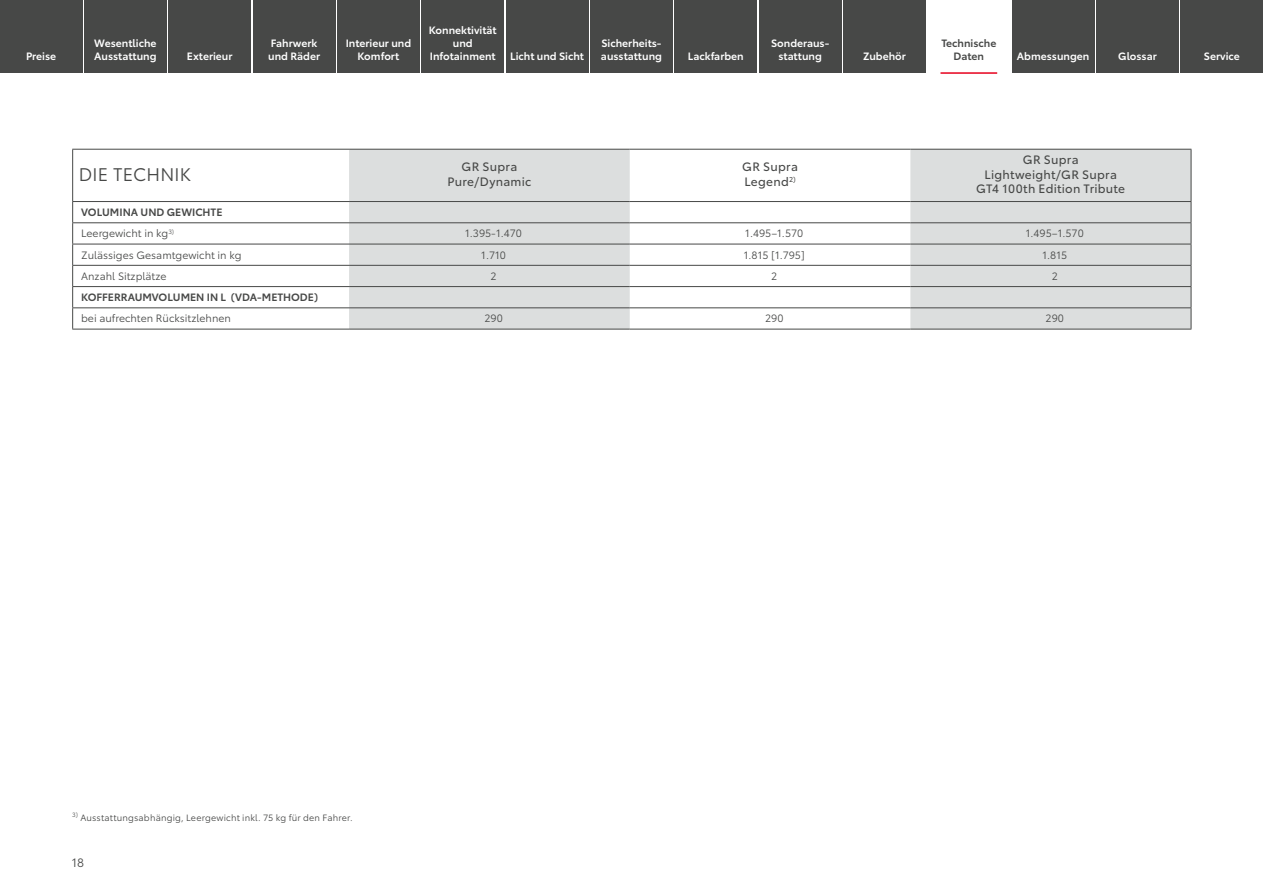
<style>
.page{position:relative;width:1263px;height:893px;background:#fff}
.page>*{position:absolute;margin:0;border:0;box-sizing:border-box;transform-origin:0 0}
._1_Kopfzeile_Links{font:18px "Toyota Type";letter-spacing:.01em;color:#474847}
._1_Kopfzeile_mittig_b{font:12px/14.4px "Toyota Type";letter-spacing:.02em;color:#474847;text-align:center}
.t1{font:12px "Toyota Type";color:#474847}
.t2{font:600 10.5px/12.6px "Toyota Type";color:#fff}
._1_Inhalt_GREP{font:10.5px "Toyota Type";color:#474847}
._1_Inhalt_mittig_PREIS{font:10.5px "Toyota Type";color:#474847}
._1_Inhalt_Versal_links_b{font:600 10.5px "Toyota Type";color:#474847}
._1_Verlinkung_aktuell{font:600 10.5px/12.6px "Toyota Type";color:#474847;text-align:center}
._1_Fußzeilen{font:9px "Toyota Type";letter-spacing:.015em;color:#474847}
</style>
<div class="page">
<svg style="left:349px;top:150px;width:842px;height:179px;fill:#dcdede"></svg>
<hr style="left:72px;top:149px;width:277px;height:1px;background:#474847">
<hr style="left:72px;top:150px;width:1px;height:51px;background:#474847">
<hr style="left:349px;top:149px;width:281px;height:1px;background:#474847">
<hr style="left:630px;top:149px;width:280px;height:1px;background:#474847">
<hr style="left:910px;top:149px;width:281px;height:1px;background:#474847">
<hr style="left:1191px;top:150px;width:1px;height:51px;background:#474847">
<hr style="left:72px;top:201px;width:277px;height:1px;background:#474847">
<hr style="left:349px;top:201px;width:281px;height:1px;background:#474847">
<hr style="left:630px;top:201px;width:280px;height:1px;background:#474847">
<hr style="left:910px;top:201px;width:281px;height:1px;background:#474847">
<hr style="left:72px;top:222px;width:277px;height:1px;background:#474847">
<hr style="left:349px;top:222px;width:281px;height:1px;background:#474847">
<hr style="left:630px;top:222px;width:280px;height:1px;background:#474847">
<hr style="left:910px;top:222px;width:281px;height:1px;background:#474847">
<hr style="left:72px;top:244px;width:277px;height:1px;background:#474847">
<hr style="left:349px;top:244px;width:281px;height:1px;background:#474847">
<hr style="left:630px;top:244px;width:280px;height:1px;background:#474847">
<hr style="left:910px;top:244px;width:281px;height:1px;background:#474847">
<hr style="left:72px;top:265px;width:277px;height:1px;background:#474847">
<hr style="left:349px;top:265px;width:281px;height:1px;background:#474847">
<hr style="left:630px;top:265px;width:280px;height:1px;background:#474847">
<hr style="left:910px;top:265px;width:281px;height:1px;background:#474847">
<hr style="left:72px;top:286px;width:277px;height:1px;background:#474847">
<hr style="left:349px;top:286px;width:281px;height:1px;background:#474847">
<hr style="left:630px;top:286px;width:280px;height:1px;background:#474847">
<hr style="left:910px;top:286px;width:281px;height:1px;background:#474847">
<hr style="left:72px;top:307px;width:277px;height:1px;background:#474847">
<svg style="left:72px;top:202px;width:1px;height:127px"></svg>
<hr style="left:349px;top:307px;width:281px;height:1px;background:#474847">
<hr style="left:630px;top:307px;width:280px;height:1px;background:#474847">
<hr style="left:910px;top:307px;width:281px;height:1px;background:#474847">
<svg style="left:1191px;top:202px;width:1px;height:127px"></svg>
<hr style="left:72px;top:329px;width:277px;height:1px;background:#474847">
<hr style="left:349px;top:329px;width:281px;height:1px;background:#474847">
<hr style="left:630px;top:329px;width:280px;height:1px;background:#474847">
<hr style="left:910px;top:329px;width:281px;height:1px;background:#474847">
<div style="left:0;top:0;width:82px;height:72px;background:#474847"></div>
<div style="left:84px;top:0;width:83px;height:72px;background:#474847"></div>
<div style="left:169px;top:0;width:82px;height:72px;background:#474847"></div>
<div style="left:253px;top:0;width:82px;height:72px;background:#474847"></div>
<div style="left:337px;top:0;width:83px;height:72px;background:#474847"></div>
<div style="left:422px;top:0;width:82px;height:72px;background:#474847"></div>
<div style="left:506px;top:0;width:82px;height:72px;background:#474847"></div>
<div style="left:590px;top:0;width:83px;height:72px;background:#474847"></div>
<div style="left:675px;top:0;width:82px;height:72px;background:#474847"></div>
<div style="left:759px;top:0;width:82px;height:72px;background:#474847"></div>
<div style="left:843px;top:0;width:83px;height:72px;background:#474847"></div>
<div style="left:1096px;top:0;width:83px;height:72px;background:#474847"></div>
<div style="left:1181px;top:0;width:82px;height:72px;background:#474847"></div>
<div style="left:1012px;top:0;width:82px;height:72px;background:#474847"></div>
<hr style="left:940px;top:72px;width:57px;height:2px;background:#e7001d">
<p class="t2" style="left:26px;top:49px;width:32px">Preise</p>
<p class="t2" style="left:94px;top:36px;width:64px">Wesentliche<br>Ausstattung</p>
<p class="t2" style="left:187px;top:49px;width:47px">Exterieur</p>
<p class="t2" style="left:268px;top:36px;width:53px">Fahrwerk und Räder</p>
<p class="t2" style="left:346px;top:36px;width:67px;text-align:center">Interieur und<br>Komfort</p>
<p class="t2" style="left:429px;top:23px;width:69px;text-align:center">Konnektivität und<br>Infotainment</p>
<p class="t2" style="left:510px;top:49px;width:75px">Licht und Sicht</p>
<p class="t2" style="left:601px;top:36px;width:63px">Sicherheits&shy;ausstattung</p>
<p class="t2" style="left:688px;top:49px;width:57px">Lackfarben</p>
<p class="t2" style="left:771px;top:36px;width:60px;text-align:center">Sonderaus&shy;stattung</p>
<p class="_1_Verlinkung_aktuell" style="left:941px;top:36px;width:56px">Technische<br>Daten</p>
<p class="t2" style="left:863px;top:49px;width:44px">Zubehör</p>
<p class="t2" style="left:1017px;top:49px;width:74px">Abmessungen</p>
<p class="t2" style="left:1118px;top:49px;width:40px">Glossar</p>
<p class="t2" style="left:1204px;top:49px;width:37px">Service</p>
<p class="_1_Kopfzeile_Links" style="left:79px;top:161px;width:114px">DIE TECHNIK</p>
<p class="_1_Kopfzeile_mittig_b" style="left:448px;top:159px;width:85px">GR Supra<br>Pure/Dynamic</p>
<p class="_1_Kopfzeile_mittig_b" style="left:742px;top:159px;width:57px;text-align:left">GR Supra<br>Legend<sup>2)</sup></p>
<p class="_1_Kopfzeile_mittig_b" style="left:976px;top:152px;width:150px">GR Supra<br>Lightweight/GR Supra<br>GT4 100th Edition Tribute</p>
<p class="_1_Inhalt_Versal_links_b" style="left:81px;top:204px;width:143px">VOLUMINA UND GEWICHTE</p>
<p class="_1_Inhalt_GREP" style="left:81px;top:226px;width:94px">Leergewicht in kg<sup>3)</sup></p>
<p class="_1_Inhalt_mittig_PREIS" style="left:465px;top:226px;width:58px">1.395-1.470</p>
<p class="_1_Inhalt_mittig_PREIS" style="left:745px;top:226px;width:60px">1.495–1.570</p>
<p class="_1_Inhalt_mittig_PREIS" style="left:1026px;top:226px;width:60px">1.495–1.570</p>
<p class="_1_Inhalt_GREP" style="left:81px;top:247px;width:162px">Zulässiges Gesamtgewicht in kg</p>
<p class="_1_Inhalt_mittig_PREIS" style="left:481px;top:247px;width:26px">1.710</p>
<p class="_1_Inhalt_mittig_PREIS" style="left:744px;top:247px;width:63px">1.815 [1.795]</p>
<p class="_1_Inhalt_mittig_PREIS" style="left:1042px;top:247px;width:26px">1.815</p>
<p class="_1_Inhalt_GREP" style="left:81px;top:268px;width:87px">Anzahl Sitzplätze</p>
<p class="_1_Inhalt_mittig_PREIS" style="left:491px;top:268px;width:8px">2</p>
<p class="_1_Inhalt_mittig_PREIS" style="left:771px;top:268px;width:8px">2</p>
<p class="_1_Inhalt_mittig_PREIS" style="left:1052px;top:268px;width:8px">2</p>
<p class="_1_Inhalt_Versal_links_b" style="left:81px;top:289px;width:238px">KOFFERRAUMVOLUMEN IN L (VDA-METHODE)</p>
<p class="_1_Inhalt_GREP" style="left:81px;top:311px;width:151px">bei aufrechten Rücksitzlehnen</p>
<p class="_1_Inhalt_mittig_PREIS" style="left:484px;top:311px;width:20px">290</p>
<p class="_1_Inhalt_mittig_PREIS" style="left:765px;top:311px;width:20px">290</p>
<p class="_1_Inhalt_mittig_PREIS" style="left:1046px;top:311px;width:20px">290</p>
<p class="_1_Fußzeilen" style="left:72px;top:811px;width:282px"><sup>3)</sup> Ausstattungsabhängig, Leergewicht inkl. 75 kg für den Fahrer.</p>
<p class="t1" style="left:72px;top:854px;width:14px">18</p>
</div>
